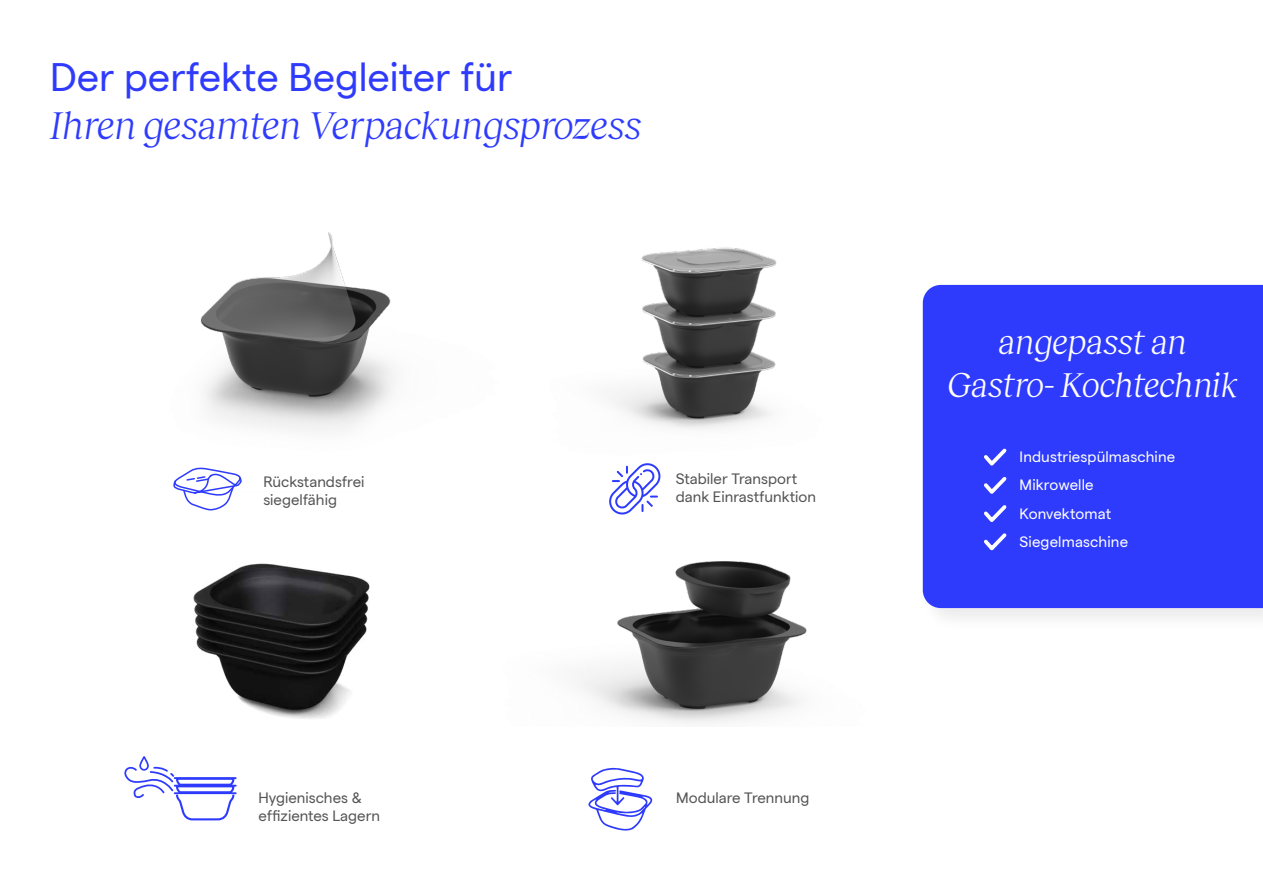
<style>
.page{position:relative;width:1263px;height:893px;background:#fff}
.page>*{position:absolute;margin:0;border:0;box-sizing:border-box;transform-origin:0 0}
.t1{font:italic 300 39.75px "Reckless";letter-spacing:-.01em;color:#2e3bfc}
.t2{font:39.75px "Matter";color:#2e3bfc}
.t3{font:italic 300 35.25px/42.3px "Reckless";letter-spacing:-.01em;color:#fff;text-align:center}
.t4{font:15px/18px "Matter";color:#555}
.t5{font:15px/28.2px "Matter";letter-spacing:.01em;color:#fff}
</style>
<div class="page">
<img style="left:200px;top:232px;width:194px;height:199px">
<img style="left:613px;top:247px;width:164px;height:182px">
<img style="left:193px;top:563px;width:177px;height:156px">
<img style="left:579px;top:561px;width:228px;height:162px">
<svg style="left:173px;top:467px;width:69px;height:44px"></svg>
<svg style="left:588px;top:768px;width:65px;height:63px"></svg>
<svg style="left:609px;top:463px;width:52px;height:52px"></svg>
<hr style="left:174px;top:777px;width:63px;height:2px;background:#2e3bfc">
<hr style="left:174px;top:785px;width:63px;height:2px;background:#2e3bfc">
<hr style="left:174px;top:792px;width:63px;height:2px;background:#2e3bfc">
<svg style="left:124px;top:766px;width:112px;height:55px"></svg>
<div style="left:139px;top:756px;width:10px;height:15px;border:2px solid #2e3bfc;border-radius:4px"></div>
<div style="left:919px;top:281px;width:344px;height:352px;background:#000;opacity:.08"></div>
<div style="left:923px;top:285px;width:340px;height:323px;background:#2e3bfc"></div>
<svg style="left:980px;top:445px;width:30px;height:109px;background:#4a56fc"></svg>
<h1 class="t2" style="left:50px;top:48px;width:464px">Der perfekte Begleiter für</h1>
<h1 class="t1" style="left:50px;top:97px;width:593px">Ihren gesamten Verpackungsprozess</h1>
<p class="t4" style="left:263px;top:471px;width:103px">Rückstandsfrei siegelfähig</p>
<p class="t4" style="left:676px;top:469px;width:142px">Stabiler Transport dank Einrastfunktion</p>
<p class="t4" style="left:258px;top:787px;width:123px">Hygienisches &amp; effizientes Lagern</p>
<p class="t4" style="left:676px;top:787px;width:134px">Modulare Trennung</p>
<h2 class="t3" style="left:948px;top:318px;width:291px">angepasst an<br>Gastro- Kochtechnik</h2>
<p class="t5" style="left:1020px;top:442px;width:157px">Industriespülmaschine<br>Mikrowelle<br>Konvektomat<br>Siegelmaschine</p>
</div>
